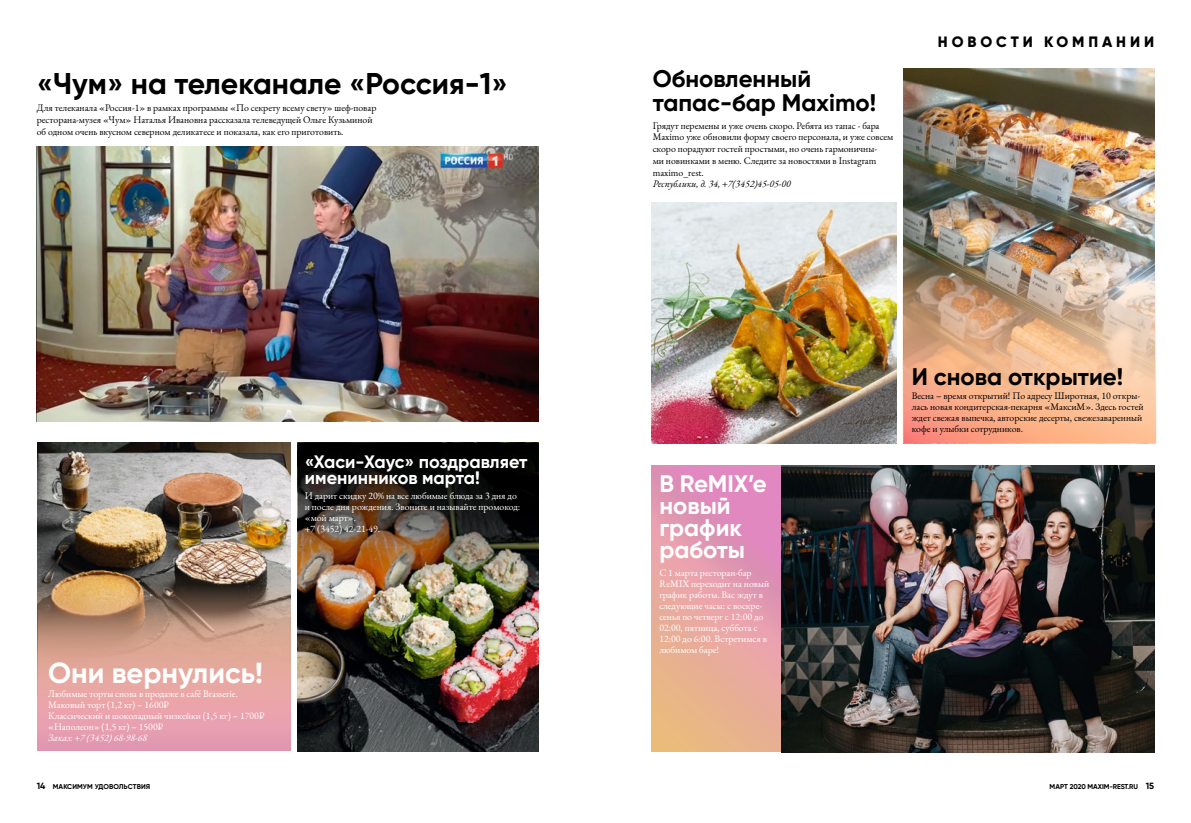
<style>
.page{position:relative;width:1191px;height:823px;background:#fff}
.page>*{position:absolute;margin:0;border:0;box-sizing:border-box;transform-origin:0 0}
.t1{font:700 30px "Gilroy";color:#000}
.t2{font:700 29px "Gilroy";color:#fff}
.t3{font:700 24px/24px "Gilroy";color:#000}
.t4{font:700 24px/22px "Gilroy";color:#fff}
.t5{font:700 18px/16px "Gilroy";color:#fff}
.t6{font:800 15px "Gilroy";letter-spacing:.26em;color:#000}
.t7{font:9.8px/11.7px "EB Garamond";color:#000}
.t8{font:9.8px/11px "EB Garamond";color:#fff}
.t9{font:italic 9.8px "EB Garamond";color:#000}
.t10{font:italic 9.8px "EB Garamond";color:#fff}
.t11{font:700 7px "Gilroy";color:#000}
.s1{font-size:9px}
</style>
<div class="page">
<svg style="left:651px;top:465px;width:130px;height:286px;background:#e5a0a5"></svg>
<img style="left:298px;top:689px;width:241px;height:62px">
<img style="left:298px;top:442px;width:241px;height:247px">
<img style="left:38px;top:442px;width:253px;height:16px">
<img style="left:38px;top:461px;width:253px;height:42px">
<img style="left:38px;top:503px;width:253px;height:247px">
<img style="left:37px;top:146px;width:502px;height:275px">
<img style="left:781px;top:465px;width:373px;height:286px">
<img style="left:651px;top:202px;width:245px;height:241px">
<img style="left:903px;top:68px;width:251px;height:45px">
<img style="left:903px;top:113px;width:253px;height:330px">
<h1 class="t1" style="left:37px;top:64px;width:472px">«Чум» на телеканале «Россия-1»</h1>
<p class="t7" style="left:37px;top:102px;width:341px">Для телеканала «Россия-1» в рамках программы «По секрету всему свету» шеф-повар ресторана-музея «Чум» Наталья Ивановна рассказала телеведущей Ольге Кузьминой об одном очень вкусном северном деликатесе и показала, как его приготовить.</p>
<h3 class="t5" style="left:305px;top:453px;width:224px">«Хаси-Хаус» поздравляет именинников марта!</h3>
<p class="t8" style="left:305px;top:489px;width:217px">И дарит скидку 20% на все любимые блюда за 3 дня до и после дня рождения. Звоните и называйте промокод: «мой март».<br>+7 (3452) 42-21-49.</p>
<h2 class="t2" style="left:48px;top:654px;width:216px">Они вернулись!</h2>
<p class="t8" style="left:48px;top:687px;width:218px">Любимые торты снова в продаже в café Brasserie.<br>Маковый торт (1,2 кг) – 1600₽<br>Классический и шоколадный чизкейки (1,5 кг) – 1700₽ «Наполеон» (1,5 кг) – 1500₽</p>
<p class="t10" style="left:48px;top:730px;width:101px">Заказ: +7 (3452) 68-98-68</p>
<h3 class="t3" style="left:652px;top:67px;width:225px">Обновленный тапас-бар Maximo!</h3>
<p class="t7" style="left:652px;top:120px;width:242px">Грядут перемены и уже очень скоро. Ребята из тапас - бара Maximo уже обновили форму своего персонала, и уже совсем скоро порадуют гостей простыми, но очень гармоничны-<br>ми новинками в меню. Следите за новостями в Instagram maximo_rest.</p>
<p class="t9" style="left:652px;top:177px;width:140px">Республики, д. 34, +7(3452)45-05-00</p>
<h3 class="t6" style="left:938px;top:32px;width:217px">НОВОСТИ КОМПАНИИ</h3>
<h3 class="t4" style="left:659px;top:472px;width:109px">В ReMIX’е новый график работы</h3>
<p class="t8" style="left:659px;top:566px;width:111px">С 1 марта ресторан-бар<br>ReMIX переходит на новый график работы. Вас ждут в следующие часы: с воскре&shy;сенья по четверг с 12:00 до<br>02:00, пятница, суббота с<br>12:00 до 6:00. Встретимся в любимом баре!</p>
<h3 class="t3" style="left:911px;top:364px;width:213px">И снова открытие!</h3>
<p class="t7" style="left:911px;top:390px;width:233px;line-height:11px">Весна – время открытий! По адресу Широтная, 10 откры&shy;лась новая кондитерская-пекарня «МаксиМ». Здесь гостей ждет свежая выпечка, авторские десерты, свежезаваренный кофе и улыбки сотрудников.</p>
<p class="t11" style="left:37px;top:782px;width:115px"><span class="s1">14</span> МАКСИМУМ УДОВОЛЬСТВИЯ</p>
<p class="t11" style="left:1049px;top:782px;width:106px">МАРТ 2020 MAXIM-REST.RU <span class="s1">15</span></p>
</div>
